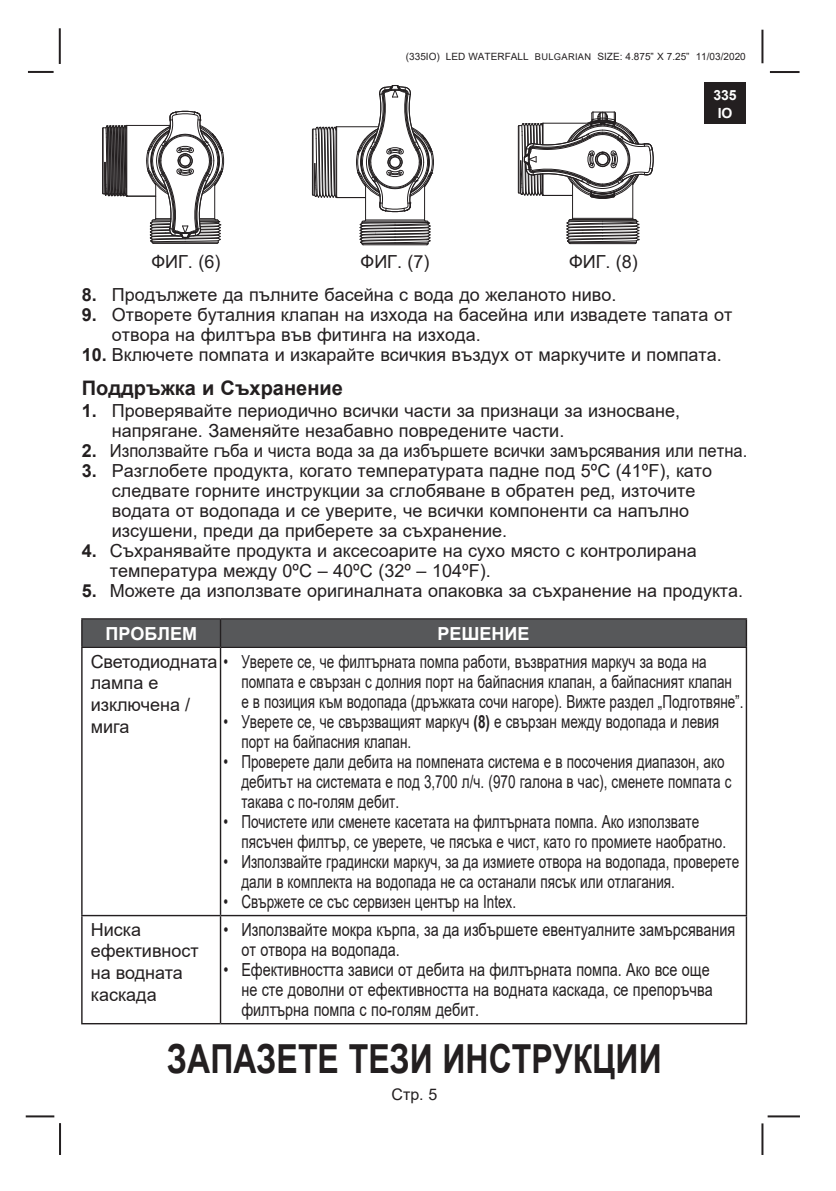
<style>
.page{position:relative;width:836px;height:1191px;background:#fff}
.page>*{position:absolute;margin:0;border:0;box-sizing:border-box;transform-origin:0 0}
.t1{font:700 40px "Arial";color:#231f20;scale:.8 1}
.t2{font:700 20px "Arial";color:#231f20}
.t3{font:18px/21.6px "Arial";color:#231f20}
.t4{font:18px "Arial";color:#231f20;scale:.75 1}
.t5{font:18px "Arial";color:#231f20;scale:.8 1}
.t6{font:18px "Arial";color:#231f20;scale:.92 1}
.t7{font:700 18px "Arial";color:#fff}
.t8{font:16px "Arial";color:#231f20}
.t9{font:700 14px/18px "Arial";color:#fff;text-align:center}
.t10{font:10px "Arial";color:#231f20}
.s1{font-size:9.2px}
.s2{font-weight:700}
</style>
<div class="page">
<hr style="left:767px;top:1115px;width:32px;height:2px;background:#231f20">
<hr style="left:769px;top:71px;width:30px;height:2px;background:#231f20">
<hr style="left:761px;top:30px;width:2px;height:33px;background:#231f20">
<hr style="left:761px;top:1123px;width:2px;height:32px;background:#231f20">
<hr style="left:28px;top:71px;width:26px;height:2px;background:#231f20">
<hr style="left:59px;top:28px;width:2px;height:36px;background:#231f20">
<hr style="left:59px;top:1123px;width:2px;height:32px;background:#231f20">
<hr style="left:26px;top:1115px;width:28px;height:2px;background:#231f20">
<div style="left:704px;top:83px;width:41px;height:41px;background:#231f20"></div>
<hr style="left:81px;top:648px;width:2px;height:267px;background:#231f20">
<hr style="left:220px;top:648px;width:1px;height:267px;background:#231f20">
<hr style="left:745px;top:648px;width:1px;height:267px;background:#231f20">
<hr style="left:81px;top:915px;width:139px;height:1px;background:#231f20">
<hr style="left:81px;top:916px;width:2px;height:107px;background:#231f20">
<hr style="left:220px;top:915px;width:526px;height:1px;background:#231f20">
<hr style="left:220px;top:916px;width:1px;height:107px;background:#231f20">
<hr style="left:745px;top:916px;width:1px;height:107px;background:#231f20">
<hr style="left:81px;top:1023px;width:139px;height:1px;background:#231f20">
<hr style="left:220px;top:1023px;width:526px;height:1px;background:#231f20">
<hr style="left:81px;top:618px;width:139px;height:1px;background:#231f20">
<hr style="left:220px;top:618px;width:526px;height:1px;background:#231f20">
<svg style="left:81px;top:619px;width:665px;height:28px;background:#555658"></svg>
<hr style="left:81px;top:647px;width:139px;height:1px;background:#231f20">
<hr style="left:220px;top:647px;width:526px;height:1px;background:#231f20">
<svg style="left:102px;top:110px;width:122px;height:134px"></svg>
<svg style="left:312px;top:85px;width:121px;height:160px"></svg>
<svg style="left:517px;top:111px;width:136px;height:133px"></svg>
<p class="t10" style="left:406px;top:50px;width:341px">(335IO) LED WATERFALL <span class="s1">BULGARIAN</span> SIZE: 4.875” X 7.25” 11/03/2020</p>
<p class="t9" style="left:713px;top:87px;width:25px">335<br>IO</p>
<p class="t3" style="left:151px;top:251px;width:70px">ФИГ. (6)</p>
<p class="t3" style="left:360px;top:251px;width:70px">ФИГ. (7)</p>
<p class="t3" style="left:569px;top:251px;width:70px">ФИГ. (8)</p>
<p class="t3" style="left:82px;top:284px;width:536px"><span class="s2">8.</span> Продължете да пълните басейна с вода до желаното ниво.</p>
<p class="t3" style="left:112px;top:305px;width:621px;line-height:20px;text-indent:-30px"><span class="s2">9.</span> Отворете буталния клапан на изхода на басейна или извадете тапата от отвора на филтъра във фитинга на изхода.</p>
<p class="t3" style="left:82px;top:344px;width:641px"><span class="s2">10.</span> Включете помпата и изкарайте всичкия въздух от маркучите и помпата.</p>
<p class="t2" style="left:82px;top:374px;width:262px">Поддръжка и Съхранение</p>
<p class="t3" style="left:82px;top:400px;width:599px"><span class="s2">1.</span> Проверявайте периодично всички части за признаци за износване,</p>
<p class="t3" style="left:112px;top:420px;width:454px">напрягане. Заменяйте незабавно повредените части.</p>
<p class="t6" style="left:82px;top:438px;width:724px"><span class="s2">2.</span> Използвайте гъба и чиста вода за да избършете всички замърсявания или петна.</p>
<p class="t3" style="left:112px;top:461px;width:601px;line-height:20px;text-indent:-30px"><span class="s2">3.</span> Разглобете продукта, когато температурата падне под 5ºC (41ºF), като следвате горните инструкции за сглобяване в обратен ред, източите водата от водопада и се уверите, че всички компоненти са напълно изсушени, преди да приберете за съхранение.</p>
<p class="t3" style="left:82px;top:540px;width:616px"><span class="s2">4.</span> Съхранявайте продукта и аксесоарите на сухо място с контролирана</p>
<p class="t3" style="left:110px;top:560px;width:382px">температура между 0ºC – 40ºC (32º – 104ºF).</p>
<p class="t3" style="left:82px;top:580px;width:662px"><span class="s2">5.</span> Можете да използвате оригиналната опаковка за съхранение на продукта.</p>
<p class="t7" style="left:105px;top:620px;width:93px">ПРОБЛЕМ</p>
<p class="t7" style="left:437px;top:620px;width:94px">РЕШЕНИЕ</p>
<p class="t3" style="left:91px;top:650px;width:617px">Светодиодната • Уверете се, че филтърната помпа работи, възвратния маркуч за вода на лампа е<br>изключена /<br>мига</p>
<p class="t4" style="left:241px;top:669px;width:655px">помпата е свързан с долния порт на байпасния клапан, а байпасният клапан</p>
<p class="t4" style="left:241px;top:689px;width:670px">е в позиция към водопада (дръжката сочи нагоре). Вижте раздел „Подготвяне”.</p>
<p class="t4" style="left:223px;top:709px;width:662px">• Уверете се, че свързващият маркуч <span class="s2">(8)</span> е свързан между водопада и левия</p>
<p class="t4" style="left:241px;top:729px;width:228px">порт на байпасния клапан.</p>
<p class="t4" style="left:223px;top:749px;width:669px">• Проверете дали дебита на помпената система е в посочения диапазон, ако</p>
<p class="t4" style="left:241px;top:769px;width:654px">дебитът на системата е под 3,700 л/ч. (970 галона в час), сменете помпата с</p>
<p class="t4" style="left:241px;top:789px;width:212px">такава с по-голям дебит.</p>
<p class="t4" style="left:223px;top:809px;width:635px">• Почистете или сменете касетата на филтърната помпа. Ако използвате</p>
<p class="t4" style="left:241px;top:829px;width:647px">пясъчен филтър, се уверете, че пясъка е чист, като го промиете наобратно.</p>
<p class="t4" style="left:223px;top:849px;width:689px">• Използвайте градински маркуч, за да измиете отвора на водопада, проверете</p>
<p class="t4" style="left:241px;top:869px;width:579px">дали в комплекта на водопада не са останали пясък или отлагания.</p>
<p class="t4" style="left:223px;top:889px;width:391px">• Свържете се със сервизен център на Intex.</p>
<p class="t3" style="left:91px;top:918px;width:109px">Ниска ефективност на водната каскада</p>
<p class="t5" style="left:223px;top:917px;width:641px">• Използвайте мокра кърпа, за да избършете евентуалните замърсявания</p>
<p class="t5" style="left:241px;top:937px;width:199px">от отвора на водопада.</p>
<p class="t5" style="left:223px;top:957px;width:609px">• Ефективността зависи от дебита на филтърната помпа. Ако все още</p>
<p class="t5" style="left:241px;top:977px;width:590px">не сте доволни от ефективността на водната каскада, се препоръчва</p>
<p class="t5" style="left:241px;top:997px;width:298px">филтърна помпа с по-голям дебит.</p>
<h1 class="t1" style="left:167px;top:1030px;width:619px">ЗАПАЗЕТЕ ТЕЗИ ИНСТРУКЦИИ</h1>
<p class="t8" style="left:391px;top:1083px;width:48px">Стр. 5</p>
</div>
